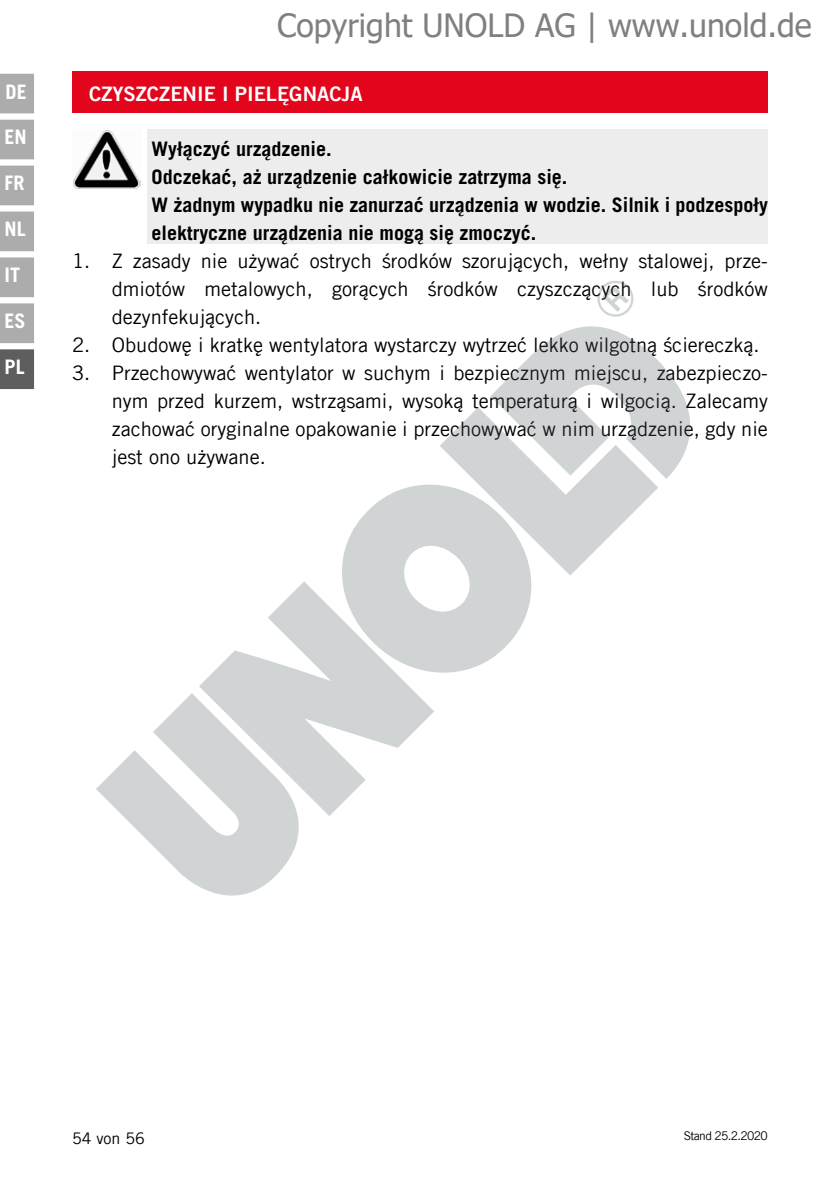
<style>
.page{position:relative;width:840px;height:1191px;background:#fff}
.page>*{position:absolute;margin:0;border:0;box-sizing:border-box;transform-origin:0 0}
.t1{font:32px "Tahoma";color:#808080}
.t2{font:20px/28px "Trade Gothic LT Com";color:#000;text-align:justify}
.t3{font:700 20px/28px "Trade Gothic LT Com";color:#000}
.t4{font:20px "Trade Gothic LT Com Bd 2";color:#fff}
.t5{font:700 20px "Trade Gothic LT Com";color:#fff}
.t6{font:16px "Trade Gothic LT Com";color:#000}
.t7{font:12px "Trade Gothic LT Com";letter-spacing:-.055em;color:#000}
</style>
<div class="page">
<div style="left:0;top:74px;width:34px;height:39px;background:#acacac"></div>
<div style="left:0;top:120px;width:34px;height:39px;background:#acacac"></div>
<div style="left:0;top:166px;width:34px;height:39px;background:#acacac"></div>
<div style="left:0;top:211px;width:34px;height:40px;background:#acacac"></div>
<div style="left:0;top:257px;width:34px;height:40px;background:#acacac"></div>
<div style="left:0;top:303px;width:34px;height:40px;background:#acacac"></div>
<div style="left:0;top:349px;width:34px;height:40px;background:#5f5e5e"></div>
<div style="left:147px;top:129px;width:620px;height:115px;background:#ededed"></div>
<div style="left:72px;top:71px;width:695px;height:41px;background:#e3051b"></div>
<img style="left:73px;top:130px;width:67px;height:59px">
<svg style="left:530px;top:326px;width:161px;height:153px;fill:#d0d4d5"></svg>
<svg style="left:440px;top:357px;width:218px;height:219px;fill:#d0d4d5"></svg>
<svg style="left:342px;top:447px;width:226px;height:226px;fill:#d0d4d5"></svg>
<svg style="left:199px;top:581px;width:235px;height:235px;fill:#d0d4d5"></svg>
<svg style="left:96px;top:690px;width:231px;height:206px;fill:#d0d4d5"></svg>
<svg style="left:597px;top:280px;width:37px;height:37px"></svg>
<p class="t5" style="left:6px;top:80px;width:23px">DE</p>
<p class="t5" style="left:5px;top:125px;width:24px">EN</p>
<p class="t5" style="left:5px;top:171px;width:22px">FR</p>
<p class="t5" style="left:5px;top:217px;width:23px">NL</p>
<p class="t5" style="left:5px;top:262px;width:17px">IT</p>
<p class="t5" style="left:5px;top:308px;width:23px">ES</p>
<p class="t5" style="left:5px;top:354px;width:22px">PL</p>
<h1 class="t1" style="left:277px;top:4px;width:535px">Copyright UNOLD AG | www.unold.de</h1>
<p class="t4" style="left:89px;top:82px;width:275px">CZYSZCZENIE I PIELĘGNACJA</p>
<p class="t3" style="left:151px;top:135px;width:617px">Wyłączyć urządzenie.<br>Odczekać, aż urządzenie całkowicie zatrzyma się.<br>W żadnym wypadku nie zanurzać urządzenia w wodzie. Silnik i podzespoły elektryczne urządzenia nie mogą się zmoczyć.</p>
<p class="t2" style="left:112px;top:247px;width:657px;text-indent:-40px">1. Z zasady nie używać ostrych środków szorujących, wełny stalowej, prze&shy;dmiotów metalowych, gorących środków czyszczących lub środków dezynfekujących.</p>
<p class="t2" style="left:72px;top:331px;width:688px">2. Obudowę i kratkę wentylatora wystarczy wytrzeć lekko wilgotną ściereczką.</p>
<p class="t2" style="left:112px;top:359px;width:657px;text-indent:-40px">3. Przechowywać wentylator w suchym i bezpiecznym miejscu, zabezpieczo&shy;nym przed kurzem, wstrząsami, wysoką temperaturą i wilgocią. Zalecamy zachować oryginalne opakowanie i przechowywać w nim urządzenie, gdy nie jest ono używane.</p>
<p class="t6" style="left:72px;top:1128px;width:74px">54 von 56</p>
<p class="t7" style="left:683px;top:1128px;width:85px">Stand 25.2.2020</p>
</div>
